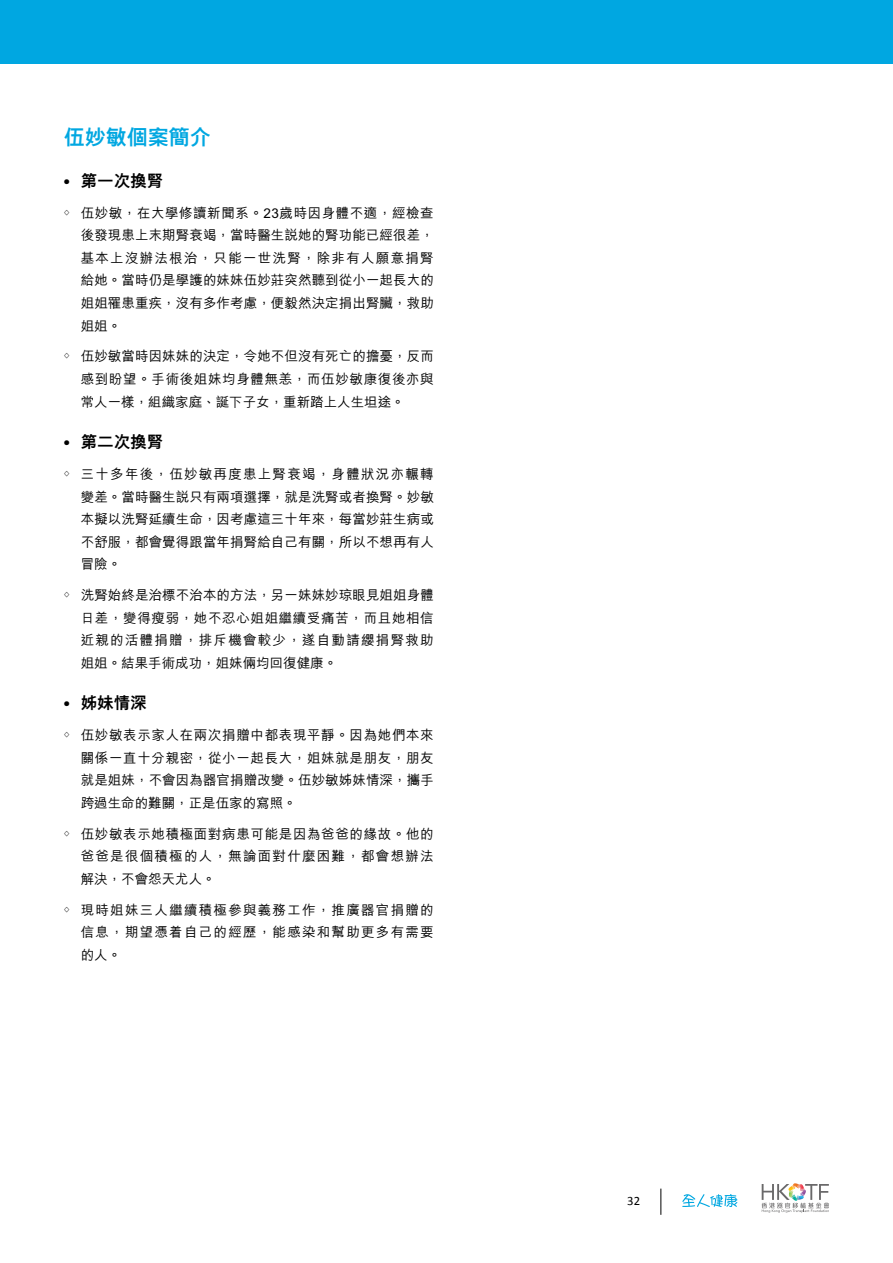
<style>
.page{position:relative;width:893px;height:1263px;background:#fff}
.page>*{position:absolute;margin:0;border:0;box-sizing:border-box;transform-origin:0 0}
.t1{font:800 21px "M Hei HK";color:#00a7e1}
.t2{font:800 16.5px "M Hei HK";color:#000}
.t3{font:500 13.5px/22.5px "M Hei HK";letter-spacing:.005em;color:#000;text-align:justify}
.t4{font:12.75px "Calibri";color:#000}
.t5{font:500 6px "M Hei HK";color:#000}
</style>
<div class="page">
<div style="left:0;top:0;width:893px;height:64px;background:#00a7e1"></div>
<svg style="left:661px;top:1188px;width:1px;height:27px"></svg>
<svg style="left:761px;top:1183px;width:68px;height:30px"></svg>
<svg style="left:682px;top:1194px;width:55px;height:13px"></svg>
<h1 class="t1" style="left:64px;top:127px;width:149px">伍妙敏個案簡介</h1>
<p class="t2" style="left:64px;top:173px;width:101px"><sup>●</sup> 第一次換腎</p>
<p class="t5" style="left:64px;top:208px;width:7px">◇</p>
<p class="t3" style="left:81px;top:201px;width:355px">伍妙敏，在大學修讀新聞系。23歲時因身體不適，經檢查後發現患上末期腎衰竭，當時醫生說她的腎功能已經很差，基本上沒辦法根治，只能一世洗腎，除非有人願意捐腎給她。當時仍是學護的妹妹伍妙莊突然聽到從小一起長大的姐姐罹患重疾，沒有多作考慮，便毅然決定捐出腎臟，救助姐姐。</p>
<p class="t5" style="left:64px;top:352px;width:7px">◇</p>
<p class="t3" style="left:81px;top:344px;width:355px">伍妙敏當時因妹妹的決定，令她不但沒有死亡的擔憂，反而感到盼望。手術後姐妹均身體無恙，而伍妙敏康復後亦與常人一樣，組織家庭、誕下子女，重新踏上人生坦途。</p>
<p class="t2" style="left:64px;top:434px;width:101px"><sup>●</sup> 第二次換腎</p>
<p class="t5" style="left:64px;top:469px;width:7px">◇</p>
<p class="t3" style="left:81px;top:462px;width:355px">三十多年後，伍妙敏再度患上腎衰竭，身體狀況亦輾轉變差。當時醫生說只有兩項選擇，就是洗腎或者換腎。妙敏本擬以洗腎延續生命，因考慮這三十年來，每當妙莊生病或不舒服，都會覺得跟當年捐腎給自己有關，所以不想再有人冒險。</p>
<p class="t5" style="left:64px;top:590px;width:7px">◇</p>
<p class="t3" style="left:81px;top:583px;width:355px">洗腎始終是治標不治本的方法，另一妹妹妙琼眼見姐姐身體日差，變得瘦弱，她不忍心姐姐繼續受痛苦，而且她相信近親的活體捐贈，排斥機會較少，遂自動請纓捐腎救助姐姐。結果手術成功，姐妹倆均回復健康。</p>
<p class="t2" style="left:64px;top:695px;width:85px"><sup>●</sup> 姊妹情深</p>
<p class="t5" style="left:64px;top:730px;width:7px">◇</p>
<p class="t3" style="left:81px;top:723px;width:355px">伍妙敏表示家人在兩次捐贈中都表現平靜。因為她們本來關係一直十分親密，從小一起長大，姐妹就是朋友，朋友就是姐妹，不會因為器官捐贈改變。伍妙敏姊妹情深，攜手跨過生命的難關，正是伍家的寫照。</p>
<p class="t5" style="left:64px;top:829px;width:7px">◇</p>
<p class="t3" style="left:81px;top:821px;width:355px">伍妙敏表示她積極面對病患可能是因為爸爸的緣故。他的爸爸是很個積極的人，無論面對什麼困難，都會想辦法解決，不會怨天尤人。</p>
<p class="t5" style="left:64px;top:905px;width:7px">◇</p>
<p class="t3" style="left:81px;top:897px;width:354px">現時姐妹三人繼續積極參與義務工作，推廣器官捐贈的信息，期望憑着自己的經歷，能感染和幫助更多有需要的人。</p>
<p class="t4" style="left:627px;top:1193px;width:14px">32</p>
</div>
